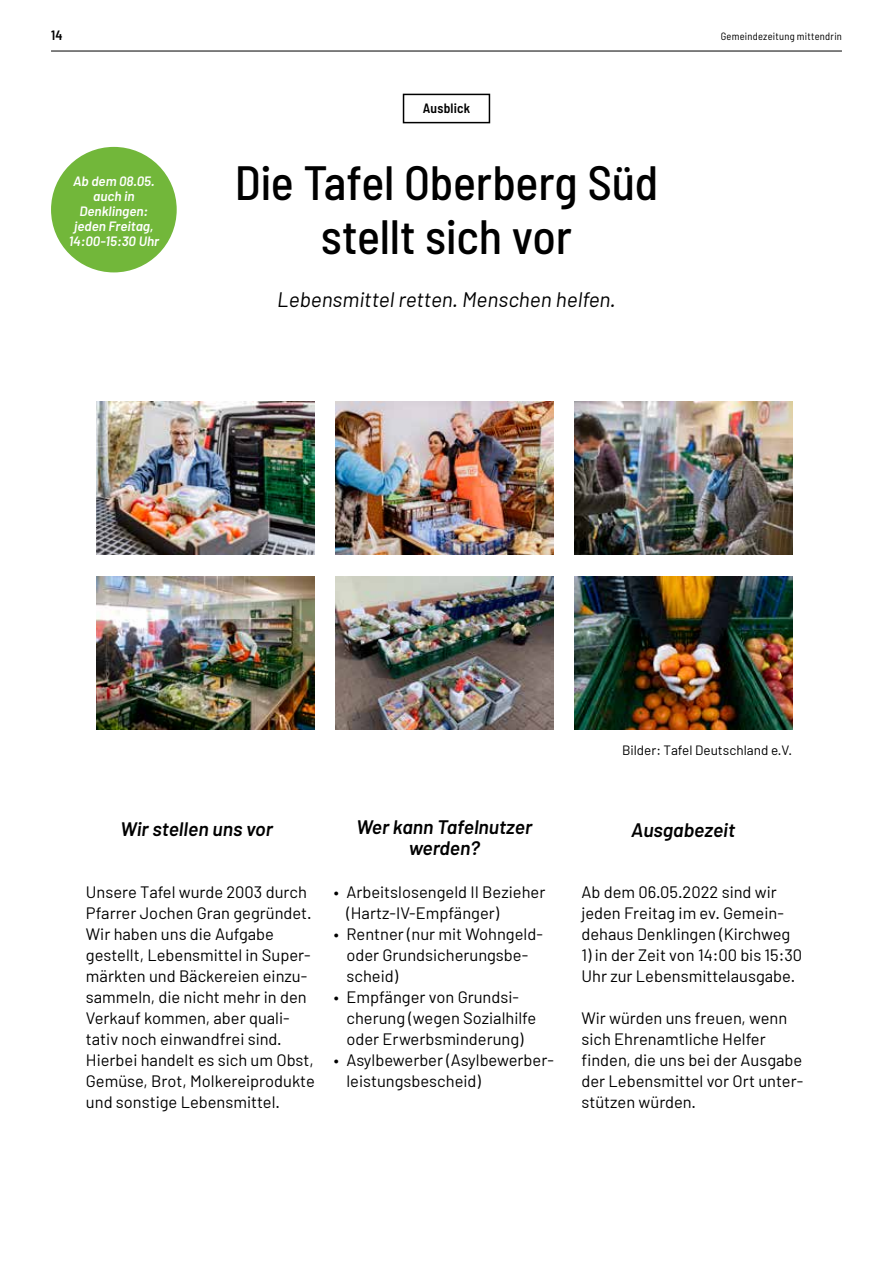
<style>
.page{position:relative;width:893px;height:1263px;background:#fff}
.page>*{position:absolute;margin:0;border:0;box-sizing:border-box;transform-origin:0 0}
.t1{font:500 semi-condensed 48px/54px "Barlow";letter-spacing:-.005em;color:#000;text-align:center}
.t2{font:italic 21px "Barlow";color:#000}
.t3{font:italic 600 19.5px/21px "Barlow";color:#000;text-align:center}
.t4{font:16.5px/21px "Barlow";color:#000}
.t5{font:italic 600 13.5px/15px "Barlow";color:#fff;text-align:center}
.t6{font:13.5px "Barlow";color:#000}
.t7{font:600 semi-condensed 13.5px "Barlow";letter-spacing:.015em;color:#000}
.t8{font:semi-condensed 10.5px "Barlow";letter-spacing:.025em;color:#000}
</style>
<div class="page">
<svg style="left:402px;top:93px;width:89px;height:31px"></svg>
<img style="left:96px;top:401px;width:219px;height:154px">
<img style="left:96px;top:576px;width:219px;height:154px">
<img style="left:335px;top:401px;width:218px;height:154px">
<img style="left:335px;top:576px;width:218px;height:154px">
<img style="left:574px;top:401px;width:218px;height:154px">
<img style="left:574px;top:576px;width:218px;height:154px">
<div style="left:51px;top:147px;width:126px;height:125px;background:#72b73a;border-radius:50%"></div>
<hr style="left:51px;top:51px;width:791px;height:1px;background:#000">
<p class="t7" style="left:51px;top:27px;width:13px">14</p>
<p class="t8" style="left:721px;top:30px;width:123px">Gemeindezeitung mittendrin</p>
<p class="t5" style="left:69px;top:174px;width:92px">Ab dem 08.05. auch in<br>Denklingen: jeden Freitag,<br>14:00-15:30 Uhr</p>
<p class="t7" style="left:423px;top:100px;width:49px">Ausblick</p>
<h1 class="t1" style="left:235px;top:154px;width:425px">Die Tafel Oberberg Süd stellt sich vor</h1>
<p class="t2" style="left:277px;top:287px;width:340px">Lebensmittel retten. Menschen helfen.</p>
<p class="t6" style="left:622px;top:741px;width:172px">Bilder: Tafel Deutschland e.V.</p>
<p class="t3" style="left:120px;top:818px;width:154px">Wir stellen uns vor</p>
<p class="t3" style="left:357px;top:816px;width:177px">Wer kann Tafelnutzer werden?</p>
<p class="t3" style="left:631px;top:819px;width:106px">Ausgabezeit</p>
<p class="t4" style="left:86px;top:881px;width:230px">Unsere Tafel wurde 2003 durch<br>Pfarrer Jochen Gran gegründet.<br>Wir haben uns die Aufgabe gestellt, Lebensmittel in Super&shy;märkten und Bäckereien einzu&shy;sammeln, die nicht mehr in den<br>Verkauf kommen, aber quali&shy;tativ noch einwandfrei sind.<br>Hierbei handelt es sich um Obst,<br>Gemüse, Brot, Molkereiprodukte und sonstige Lebensmittel.</p>
<p class="t4" style="left:346px;top:881px;width:200px;text-indent:-13px">• Arbeitslosengeld II Bezieher (Hartz-IV-Empfänger)</p>
<p class="t4" style="left:346px;top:923px;width:198px;text-indent:-13px">• Rentner (nur mit Wohngeld&shy;oder Grundsicherungsbe&shy;scheid)</p>
<p class="t4" style="left:346px;top:986px;width:191px;text-indent:-13px">• Empfänger von Grundsi&shy;cherung (wegen Sozialhilfe oder Erwerbsminderung)</p>
<p class="t4" style="left:346px;top:1049px;width:209px;text-indent:-13px">• Asylbewerber (Asylbewerber&shy;leistungsbescheid)</p>
<p class="t4" style="left:581px;top:881px;width:210px">Ab dem 06.05.2022 sind wir jeden Freitag im ev. Gemein&shy;dehaus Denklingen (Kirchweg</p>
<p class="t4" style="left:581px;top:944px;width:222px">1) in der Zeit von 14:00 bis 15:30<br>Uhr zur Lebensmittelausgabe.</p>
<p class="t4" style="left:581px;top:1007px;width:223px">Wir würden uns freuen, wenn sich Ehrenamtliche Helfer finden, die uns bei der Ausgabe der Lebensmittel vor Ort unter&shy;stützen würden.</p>
</div>
